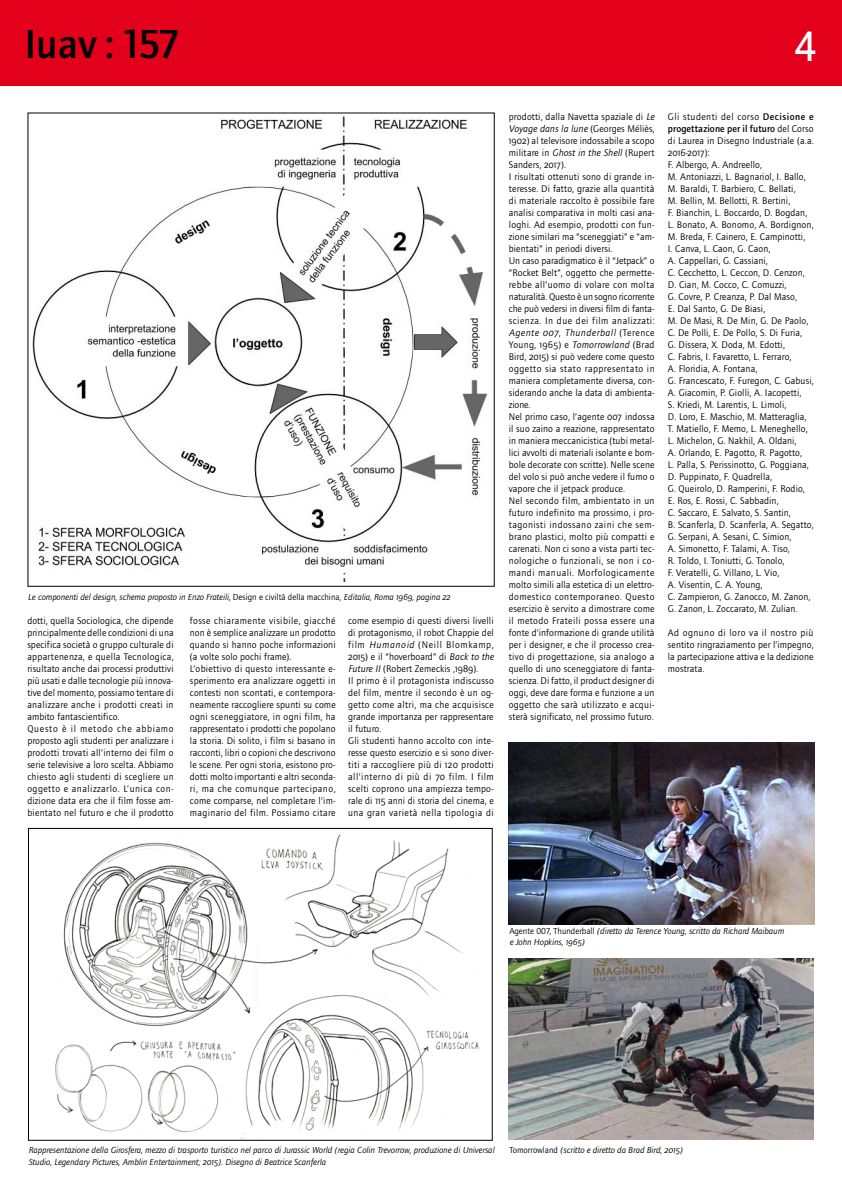
<style>
.page{position:relative;width:842px;height:1191px;background:#fff}
.page>*{position:absolute;margin:0;border:0;box-sizing:border-box;transform-origin:0 0}
.t1{font:500 42px "Foundry Journal";letter-spacing:-.03em;color:#000}
.t2{font:42px "Fago Office Sans";color:#fff}
.t3{font:10px/12px "Foundry Journal";letter-spacing:.01em;color:#000}
.t4{font:10px "Foundry Journal SC";letter-spacing:.01em;color:#000}
.t5{font:italic 9px/12px "Foundry Journal";color:#000}
.s1{font-style:normal}
.s2{font-family:"Foundry Journal SC"}
.s3{font-style:italic}
.s4{font-family:"Foundry Journal SC";font-style:italic}
.s5{font-weight:500}
.s6{font-family:"Foundry Journal"}
</style>
<div class="page">
<div style="left:0;top:0;width:842px;height:85px;background:#e2001a"></div>
<img style="left:32px;top:116px;width:456px;height:465px">
<img style="left:55px;top:834px;width:424px;height:304px">
<div style="left:28px;top:828px;width:464px;height:312px;border:1px solid #000"></div>
<img style="left:509px;top:959px;width:305px;height:180px">
<img style="left:508px;top:743px;width:306px;height:181px">
<h1 class="t1" style="left:27px;top:21px;width:155px">Iuav 157</h1>
<h1 class="t1" style="left:108px;top:21px;width:61px">: 85</h1>
<h1 class="t2" style="left:793px;top:23px;width:26px">4</h1>
<p class="t5" style="left:28px;top:591px;width:424px">Le componenti del design, schema proposto in Enzo Frateili, <span class="s1">Design e civiltà della macchina</span>, Editalia, Roma <span class="s2">1969</span>, pagina <span class="s2">22</span></p>
<p class="t3" style="left:27px;top:615px;width:148px">dotti, quella Sociologica, che dipende principalmente delle condizioni di una specifica società o gruppo culturale di appartenenza, e quella Tecnologica, risultato anche dai processi produttivi più usati e dalle tecnologie più innova&shy;tive del momento, possiamo tentare di analizzare anche i prodotti creati in ambito fantascientifico.<br>Questo è il metodo che abbiamo proposto agli studenti per analizzare i prodotti trovati all’interno dei film o serie televisive a loro scelta. Abbiamo chiesto agli studenti di scegliere un oggetto e analizzarlo. L’unica con&shy;dizione data era che il film fosse am&shy;bientato nel futuro e che il prodotto</p>
<p class="t3" style="left:190px;top:615px;width:147px">fosse chiaramente visibile, giacché non è semplice analizzare un prodotto quando si hanno poche informazioni (a volte solo pochi frame).<br>L’obiettivo di questo interessante e&shy;sperimento era analizzare oggetti in contesti non scontati, e contempora&shy;neamente raccogliere spunti su come ogni sceneggiatore, in ogni film, ha rappresentato i prodotti che popolano la storia. Di solito, i film si basano in racconti, libri o copioni che descrivono le scene. Per ogni storia, esistono pro&shy;dotti molto importanti e altri seconda&shy;ri, ma che comunque partecipano, come comparse, nel completare l’im&shy;maginario del film. Possiamo citare</p>
<p class="t3" style="left:348px;top:615px;width:147px">come esempio di questi diversi livelli di protagonismo, il robot Chappie del film <span class="s3">Humanoid</span> (Neill Blomkamp, <span class="s2">2015</span>) e il “hoverboard” di <span class="s3">Back to the Future II</span> (Robert Zemeckis ,<span class="s2">1989</span>).<br>Il primo è il protagonista indiscusso del film, mentre il secondo è un og&shy;getto come altri, ma che acquisisce grande importanza per rappresentare il futuro.<br>Gli studenti hanno accolto con inte&shy;resse questo esercizio e si sono diver&shy;titi a raccogliere più di <span class="s2">120</span> prodotti all’interno di più di <span class="s2">70</span> film. I film scelti coprono una ampiezza tempo&shy;rale di <span class="s2">115</span> anni di storia del cinema, e una gran varietà nella tipologia di</p>
<p class="t3" style="left:509px;top:111px;width:147px">prodotti, dalla Navetta spaziale di <span class="s3">Le Voyage dans la lune</span> (Georges Méliès, <span class="s2">1902</span>) al televisore indossabile a scopo militare in <span class="s3">Ghost in the Shell</span> (Rupert Sanders, <span class="s2">2017</span>).<br>I risultati ottenuti sono di grande in&shy;teresse. Di fatto, grazie alla quantità di materiale raccolto è possibile fare analisi comparativa in molti casi ana&shy;loghi. Ad esempio, prodotti con fun&shy;zione similari ma “sceneggiati” e “am&shy;bientati” in periodi diversi.<br>Un caso paradigmatico è il “Jetpack” o “Rocket Belt”, oggetto che permette&shy;rebbe all’uomo di volare con molta naturalità. Questo è un sogno ricorrente che può vedersi in diversi film di fanta&shy;scienza. In due dei film analizzati:<br><span class="s3">Agente</span> <span class="s4">007</span>, <span class="s3">Thunderball</span> (Terence Young, <span class="s2">1965</span>) e <span class="s3">Tomorrowland</span> (Brad Bird, <span class="s2">2015</span>) si può vedere come questo oggetto sia stato rappresentato in maniera completamente diversa, con&shy;siderando anche la data di ambienta&shy;zione.<br>Nel primo caso, l’agente <span class="s2">007</span> indossa il suo zaino a reazione, rappresentato in maniera meccanicistica (tubi metal&shy;lici avvolti di materiali isolante e bom&shy;bole decorate con scritte). Nelle scene del volo si può anche vedere il fumo o vapore che il jetpack produce.<br>Nel secondo film, ambientato in un futuro indefinito ma prossimo, i pro&shy;tagonisti indossano zaini che sem&shy;brano plastici, molto più compatti e carenati. Non ci sono a vista parti tec&shy;nologiche o funzionali, se non i co&shy;mandi manuali. Morfologicamente molto simili alla estetica di un elettro&shy;domestico contemporaneo. Questo esercizio è servito a dimostrare come il metodo Frateili possa essere una fonte d’informazione di grande utilità per i designer, e che il processo crea&shy;tivo di progettazione, sia analogo a quello di uno sceneggiatore di fanta&shy;scienza. Di fatto, il product designer di oggi, deve dare forma e funzione a un oggetto che sarà utilizzato e acqui&shy;sterà significato, nel prossimo futuro.</p>
<p class="t3" style="left:668px;top:111px;width:147px;text-align:justify">Gli studenti del corso <span class="s5">Decisione e progettazione per il futuro</span> del Corso di Laurea in Disegno Industriale (a.a.</p>
<p class="t4" style="left:668px;top:147px;width:43px">2016-2017<span class="s6">):</span></p>
<p class="t3" style="left:668px;top:159px;width:147px">F. Albergo, A. Andreello,<br>M. Antoniazzi, L. Bagnariol, I. Ballo, M. Baraldi, T. Barbiero, C. Bellati,<br>M. Bellin, M. Bellotti, R. Bertini,<br>F. Bianchin, L. Boccardo, D. Bogdan, L. Bonato, A. Bonomo, A. Bordignon, M. Breda, F. Cainero, E. Campinotti,<br>I. Canva, L. Caon, G. Caon,<br>A. Cappellari, G. Cassiani,<br>C. Cecchetto, L. Ceccon, D. Cenzon, D. Cian, M. Cocco, C. Comuzzi,<br>G. Covre, P. Creanza, P. Dal Maso,<br>E. Dal Santo, G. De Biasi,<br>M. De Masi, R. De Min, G. De Paolo, C. De Polli, E. De Pollo, S. Di Furia,<br>G. Dissera, X. Doda, M. Edotti,<br>C. Fabris, I. Favaretto, L. Ferraro,<br>A. Floridia, A. Fontana,<br>G. Francescato, F. Furegon, C. Gabusi, A. Giacomin, P. Giolli, A. Iacopetti,<br>S. Kriedi, M. Larentis, L. Limoli,<br>D. Loro, E. Maschio, M. Matteraglia, T. Matiello, F. Memo, L. Meneghello, L. Michelon, G. Nakhil, A. Oldani,<br>A. Orlando, E. Pagotto, R. Pagotto,<br>L. Palla, S. Perissinotto, G. Poggiana, D. Puppinato, F. Quadrella,<br>G. Queirolo, D. Ramperini, F. Rodio, E. Ros, E. Rossi, C. Sabbadin,<br>C. Saccaro, E. Salvato, S. Santin,<br>B. Scanferla, D. Scanferla, A. Segatto, G. Serpani, A. Sesani, C. Simion,<br>A. Simonetto, F. Talami, A. Tiso,<br>R. Toldo, I. Toniutti, G. Tonolo,<br>F. Veratelli, G. Villano, L. Vio,<br>A. Visentin, C. A. Young,<br>C. Zampieron, G. Zanocco, M. Zanon, G. Zanon, L. Zoccarato, M. Zulian.</p>
<p class="t3" style="left:668px;top:627px;width:147px;text-align:justify">Ad ognuno di loro va il nostro più sentito ringraziamento per l’impegno, la partecipazione attiva e la dedizione mostrata.</p>
<p class="t5" style="left:509px;top:925px;width:276px;line-height:11px"><span class="s1">Agente 007, Thunderball</span> (diretto da Terence Young, scritto da Richard Maibaum e John Hopkins, <span class="s2">1965</span>)</p>
<p class="t5" style="left:28px;top:1144px;width:467px">Rappresentazione della Girosfera, mezzo di trasporto turistico nel parco di Jurassic World (regia Colin Trevorrow, produzione di Universal<br>Studio, Legendary Pictures, Amblin Entertainment; <span class="s2">2015</span>). Disegno di Beatrice Scanferla</p>
<p class="t5" style="left:509px;top:1143px;width:175px"><span class="s1">Tomorrowland</span> (scritto e diretto da Brad Bird, <span class="s2">2015</span>)</p>
</div>
